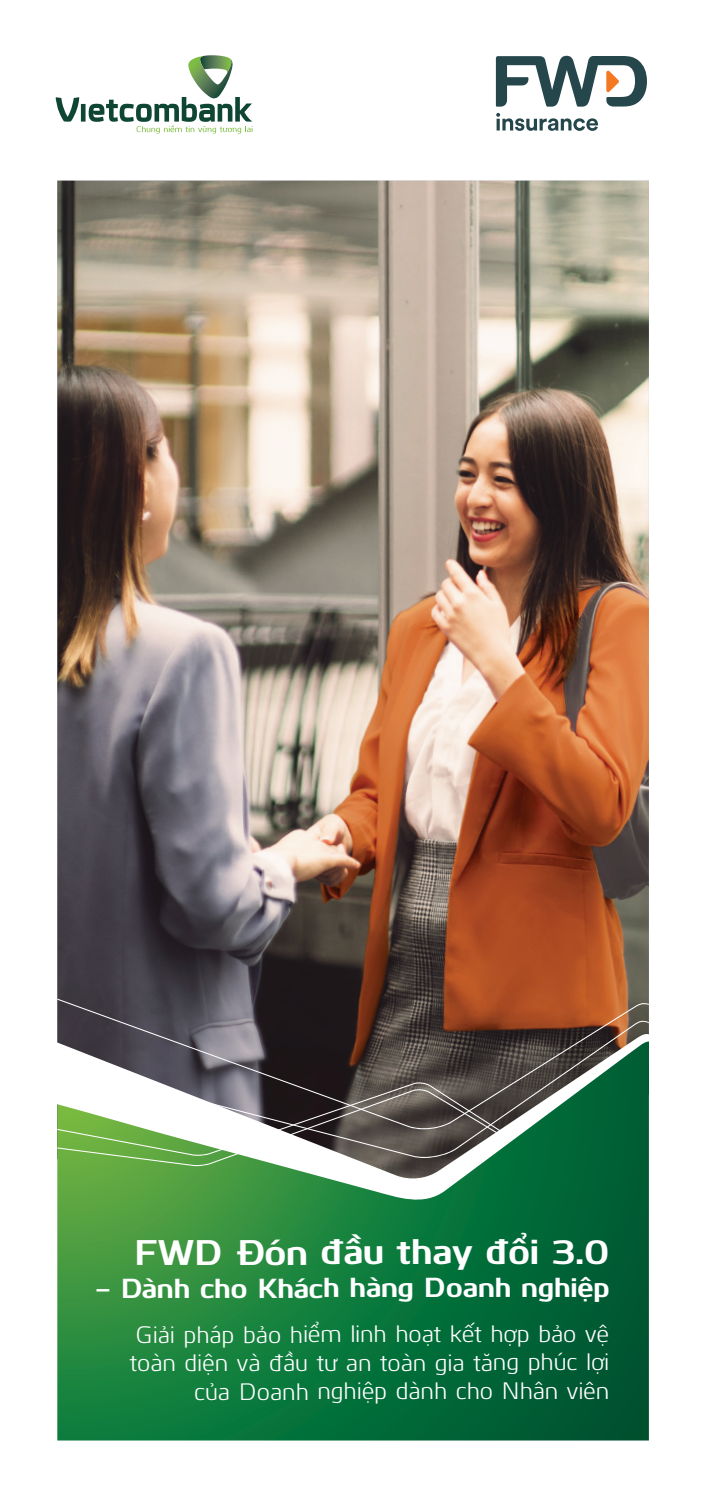
<style>
.page{position:relative;width:702px;height:1489px;background:#fff}
.page>*{position:absolute;margin:0;border:0;box-sizing:border-box;transform-origin:0 0}
.t1{font:700 35.5px "Kuro";letter-spacing:-.005em;color:#fff}
.t2{font:700 27.5px "Kuro";letter-spacing:-.005em;color:#fff}
.t3{font:23.75px/28.5px "Kuro";letter-spacing:-.005em;color:#fff;text-align:right}
</style>
<div class="page">
<img style="left:57px;top:181px;width:592px;height:817px">
<svg style="left:57px;top:1206px;width:592px;height:234px;background:#12773a"></svg>
<svg style="left:57px;top:998px;width:592px;height:21px;background:#674438"></svg>
<svg style="left:57px;top:1019px;width:592px;height:14px;background:#59413b"></svg>
<svg style="left:57px;top:1033px;width:592px;height:173px"></svg>
<svg style="left:496px;top:113px;width:102px;height:18px"></svg>
<svg style="left:496px;top:56px;width:151px;height:51px"></svg>
<hr style="left:81px;top:104px;width:4px;height:18px;background:#0e4633">
<svg style="left:89px;top:55px;width:163px;height:78px"></svg>
<svg style="left:56px;top:97px;width:23px;height:25px"></svg>
<h1 class="t1" style="left:134px;top:1225px;width:477px">FWD Đón đầu thay đổi 3.0</h1>
<p class="t2" style="left:95px;top:1267px;width:515px">- Dành cho Khách hàng Doanh nghiệp</p>
<p class="t3" style="left:130px;top:1318px;width:481px">Giải pháp bảo hiểm linh hoạt kết hợp bảo vệ toàn diện và đầu tư an toàn gia tăng phúc lợi của Doanh nghiệp dành cho Nhân viên</p>
</div>
